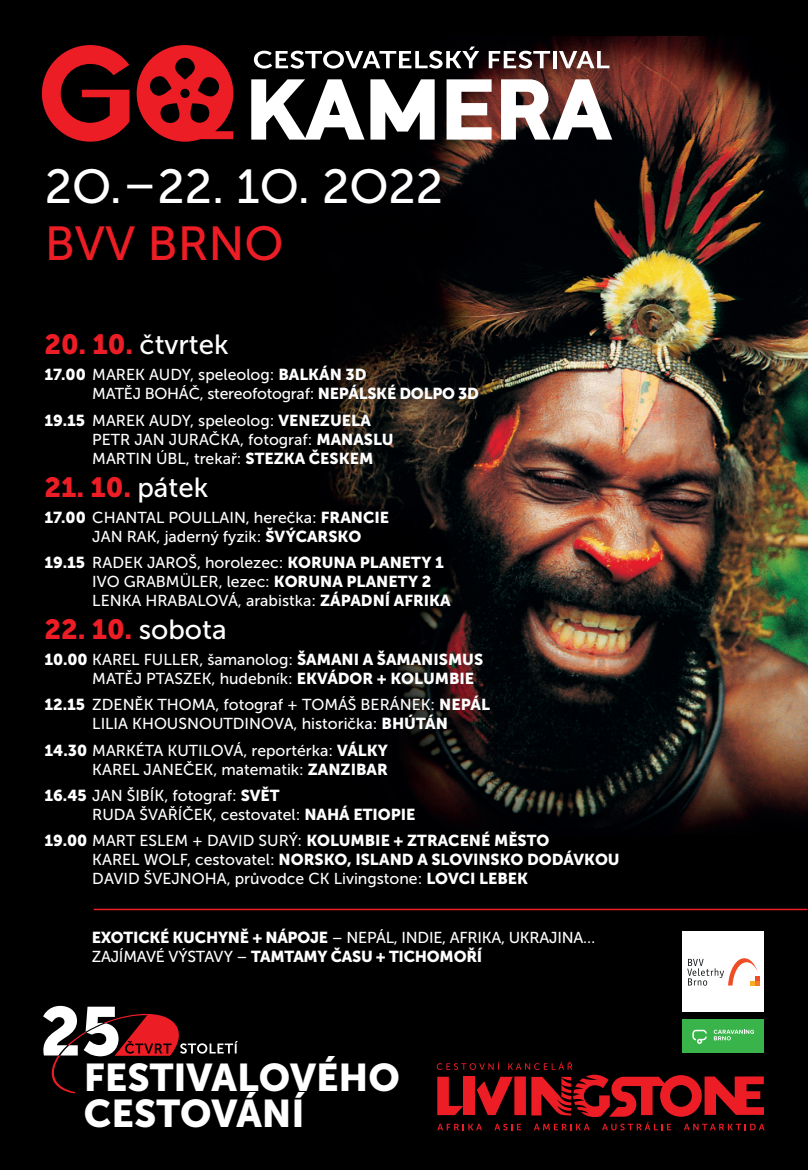
<style>
.page{position:relative;width:808px;height:1170px;background:#fff}
.page>*{position:absolute;margin:0;border:0;box-sizing:border-box;transform-origin:0 0}
.t1{font:47.7px "Museo Sans 500";color:#fff}
.t2{font:47.7px "Museo Sans 500";color:#ed1d25}
.t3{font:38.4px/35.8px "Museo Sans 900";color:#fff}
.t4{font:27.6px "Museo Sans 900";color:#ed1d25}
.t5{font:27.6px "Museo Sans 500";color:#fff}
.t6{font:15.75px/18.9px "Museo Sans 500";color:#fff}
.t7{font:15.75px/18.9px "Museo Sans 900";color:#fff}
.s1{font-family:"Museo Sans 900";color:#ed1d25}
.s2{font-family:"Museo Sans 900"}
.s3{font-family:"Museo Sans 500";color:#fff}
.s4{font-family:"Museo Sans 500"}
</style>
<div class="page">
<div style="left:0;top:0;width:807px;height:1170px;background:#000001"></div>
<img style="left:308px;top:36px;width:499px;height:946px">
<svg style="left:42px;top:45px;width:87px;height:97px"></svg>
<svg style="left:137px;top:45px;width:96px;height:97px"></svg>
<svg style="left:251px;top:79px;width:113px;height:61px"></svg>
<svg style="left:370px;top:79px;width:64px;height:61px"></svg>
<svg style="left:446px;top:79px;width:45px;height:61px;background:#d1c0be"></svg>
<svg style="left:501px;top:79px;width:111px;height:61px;background:#aea1a0"></svg>
<svg style="left:254px;top:47px;width:225px;height:22px"></svg>
<svg style="left:488px;top:51px;width:62px;height:18px"></svg>
<svg style="left:552px;top:51px;width:4px;height:17px"></svg>
<svg style="left:559px;top:51px;width:50px;height:17px"></svg>
<svg style="left:436px;top:1062px;width:328px;height:68px"></svg>
<svg style="left:43px;top:1006px;width:195px;height:87px"></svg>
<hr style="left:94px;top:909px;width:713px;height:1px;background:#ed1d25">
<div style="left:682px;top:931px;width:81px;height:81px;background:#fff"></div>
<svg style="left:687px;top:958px;width:72px;height:28px"></svg>
<div style="left:682px;top:1020px;width:81px;height:33px;background:#39b44a"></div>
<svg style="left:713px;top:1030px;width:40px;height:10px"></svg>
<svg style="left:692px;top:1030px;width:14px;height:14px"></svg>
<h1 class="t1" style="left:45px;top:168px;width:400px">2O.–22. 1O. 2O22</h1>
<h1 class="t2" style="left:45px;top:226px;width:240px">BVV BRNO</h1>
<h3 class="t5" style="left:44px;top:334px;width:186px"><span class="s1">20. 10.</span> čtvrtek</h3>
<p class="t6" style="left:92px;top:367px;width:388px;text-indent:-48px"><span class="s2">17.00</span> MAREK AUDY, speleolog: <span class="s2">BALKÁN 3D<br></span>MATĚJ BOHÁČ, stereofotograf: <span class="s2">NEPÁLSKÉ DOLPO 3D</span></p>
<p class="t6" style="left:92px;top:412px;width:303px;text-indent:-48px"><span class="s2">19.15</span> MAREK AUDY, speleolog: <span class="s2">VENEZUELA<br></span>PETR JAN JURAČKA, fotograf: <span class="s2">MANASLU<br></span>MARTIN ÚBL, trekař: <span class="s2">STEZKA ČESKEM</span></p>
<h3 class="t4" style="left:44px;top:471px;width:165px">21. 10. <span class="s3">pátek</span></h3>
<p class="t6" style="left:92px;top:509px;width:298px;text-indent:-48px"><span class="s2">17.00</span> CHANTAL POULLAIN, herečka: <span class="s2">FRANCIE<br></span>JAN RAK, jaderný fyzik: <span class="s2">ŠVÝCARSKO</span></p>
<p class="t6" style="left:92px;top:555px;width:360px;text-indent:-48px"><span class="s2">19.15</span> RADEK JAROŠ, horolezec: <span class="s2">KORUNA PLANETY 1<br></span>IVO GRABMÜLER, lezec: <span class="s2">KORUNA PLANETY 2<br></span>LENKA HRABALOVÁ, arabistka: <span class="s2">ZÁPADNÍ AFRIKA</span></p>
<h3 class="t4" style="left:44px;top:613px;width:184px">22. 10. <span class="s3">sobota</span></h3>
<p class="t7" style="left:44px;top:650px;width:440px">10.00 <span class="s4">KAREL FULLER, šamanolog:</span> ŠAMANI A ŠAMANISMUS</p>
<p class="t6" style="left:44px;top:667px;width:447px;line-height:26.2px;text-indent:48px">MATĚJ PTASZEK, hudebník: <span class="s2">EKVÁDOR + KOLUMBIE<br>12.15</span> ZDENĚK THOMA, fotograf + TOMÁŠ BERÁNEK: <span class="s2">NEPÁL</span></p>
<p class="t6" style="left:44px;top:712px;width:405px;line-height:26.2px;text-indent:48px">LILIA KHOUSNOUTDINOVA, historička: <span class="s2">BHÚTÁN<br>14.30</span> MARKÉTA KUTILOVÁ, reportérka: <span class="s2">VÁLKY</span></p>
<p class="t6" style="left:44px;top:758px;width:345px;line-height:26.2px;text-indent:48px">KAREL JANEČEK, matematik: <span class="s2">ZANZIBAR<br>16.45</span> JAN ŠIBÍK, fotograf: <span class="s2">SVĚT</span></p>
<p class="t6" style="left:92px;top:807px;width:324px">RUDA ŠVAŘÍČEK, cestovatel: <span class="s2">NAHÁ ETIOPIE</span></p>
<p class="t7" style="left:92px;top:831px;width:529px;text-indent:-48px">19.00 <span class="s4">MART ESLEM + DAVID SURÝ:</span> KOLUMBIE + ZTRACENÉ MĚSTO<br><span class="s4">KAREL WOLF, cestovatel:</span> NORSKO, ISLAND A SLOVINSKO DODÁVKOU</p>
<p class="t6" style="left:92px;top:871px;width:437px">DAVID ŠVEJNOHA, průvodce CK Livingstone: <span class="s2">LOVCI LEBEK</span></p>
<p class="t6" style="left:92px;top:929px;width:505px"><span class="s2">EXOTICKÉ KUCHYNĚ + NÁPOJE</span> – NEPÁL, INDIE, AFRIKA, UKRAJINA…</p>
<p class="t7" style="left:92px;top:947px;width:392px"><span class="s4">ZAJÍMAVÉ VÝSTAVY –</span> TAMTAMY ČASU + TICHOMOŘÍ</p>
<h2 class="t3" style="left:84px;top:1060px;width:317px">FESTIVALOVÉHO<br>CESTOVÁNÍ</h2>
</div>
